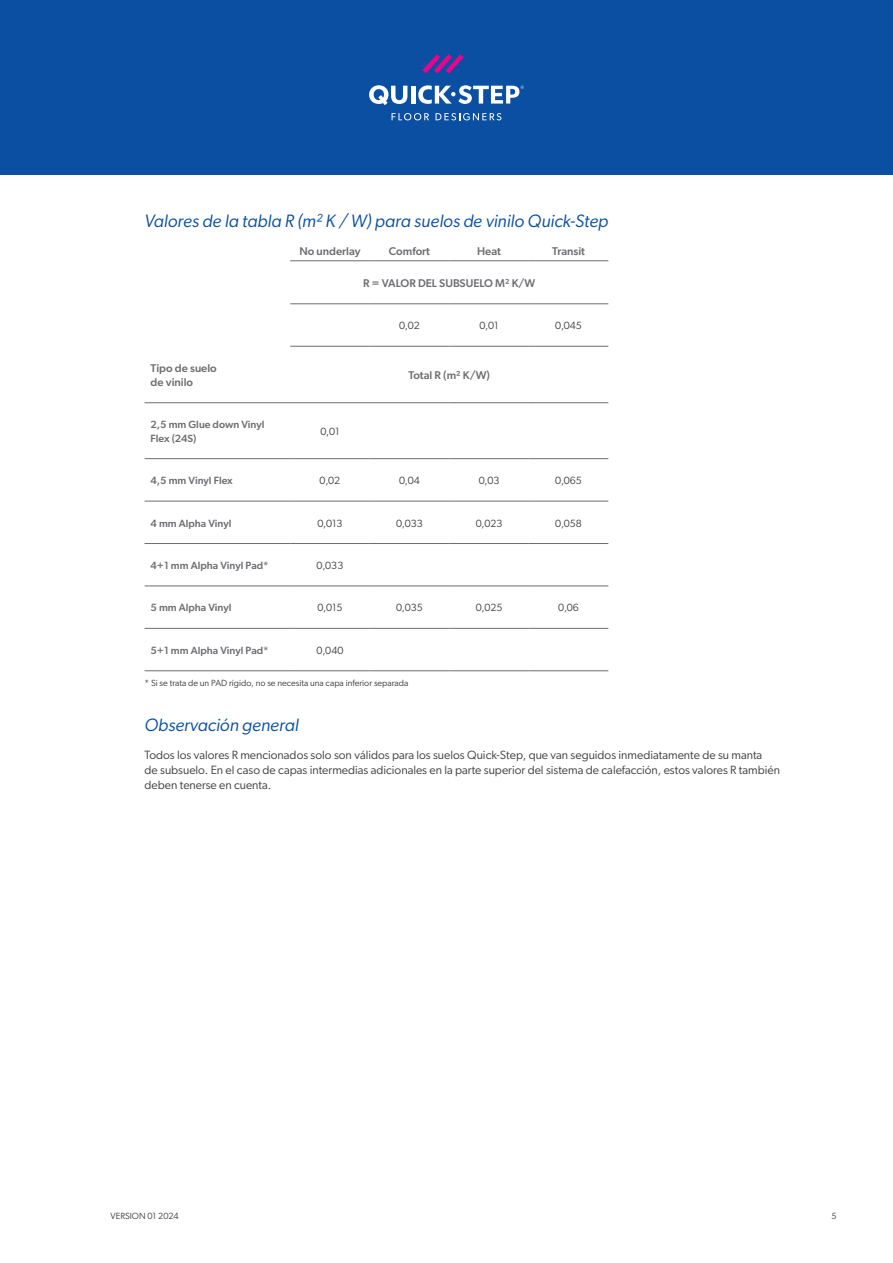
<style>
.page{position:relative;width:893px;height:1263px;background:#fff}
.page>*{position:absolute;margin:0;border:0;box-sizing:border-box;transform-origin:0 0}
.t1{font:italic 18px "Gibson";color:#0a4fa2}
.t2{font:12px/15px "Gibson";color:#3e3e3f}
.t3{font:500 11.25px/13.5px "Gibson";color:#6c6d70}
.t4{font:500 10.5px/13.5px "Gibson";color:#6c6d70}
.t5{font:10.5px "Gibson";color:#3e3e3f}
.t6{font:9px "Gibson";color:#3e3e3f}
</style>
<div class="page">
<div style="left:0;top:0;width:893px;height:174px;background:#0a4fa2"></div>
<svg style="left:392px;top:113px;width:37px;height:7px"></svg>
<svg style="left:436px;top:113px;width:65px;height:7px"></svg>
<svg style="left:422px;top:54px;width:42px;height:19px"></svg>
<svg style="left:369px;top:85px;width:38px;height:20px"></svg>
<hr style="left:411px;top:86px;width:4px;height:18px;background:#fff">
<svg style="left:418px;top:85px;width:106px;height:19px"></svg>
<hr style="left:290px;top:260px;width:80px;height:1px;background:#6c6d70">
<hr style="left:370px;top:260px;width:79px;height:1px;background:#6c6d70">
<hr style="left:449px;top:260px;width:80px;height:1px;background:#6c6d70">
<hr style="left:529px;top:260px;width:79px;height:1px;background:#6c6d70">
<hr style="left:290px;top:346px;width:80px;height:1px;background:#6c6d70">
<hr style="left:370px;top:346px;width:79px;height:1px;background:#6c6d70">
<hr style="left:449px;top:346px;width:80px;height:1px;background:#6c6d70">
<hr style="left:529px;top:346px;width:79px;height:1px;background:#6c6d70">
<hr style="left:145px;top:458px;width:145px;height:1px;background:#6c6d70">
<hr style="left:290px;top:458px;width:80px;height:1px;background:#6c6d70">
<hr style="left:370px;top:458px;width:79px;height:1px;background:#6c6d70">
<hr style="left:449px;top:458px;width:80px;height:1px;background:#6c6d70">
<hr style="left:529px;top:458px;width:79px;height:1px;background:#6c6d70">
<hr style="left:145px;top:501px;width:145px;height:1px;background:#6c6d70">
<hr style="left:290px;top:501px;width:80px;height:1px;background:#6c6d70">
<hr style="left:370px;top:501px;width:79px;height:1px;background:#6c6d70">
<hr style="left:449px;top:501px;width:80px;height:1px;background:#6c6d70">
<hr style="left:529px;top:501px;width:79px;height:1px;background:#6c6d70">
<hr style="left:145px;top:543px;width:145px;height:1px;background:#6c6d70">
<hr style="left:290px;top:543px;width:80px;height:1px;background:#6c6d70">
<hr style="left:370px;top:543px;width:79px;height:1px;background:#6c6d70">
<hr style="left:449px;top:543px;width:80px;height:1px;background:#6c6d70">
<hr style="left:529px;top:543px;width:79px;height:1px;background:#6c6d70">
<hr style="left:145px;top:586px;width:145px;height:1px;background:#6c6d70">
<hr style="left:290px;top:586px;width:80px;height:1px;background:#6c6d70">
<hr style="left:370px;top:586px;width:79px;height:1px;background:#6c6d70">
<hr style="left:449px;top:586px;width:80px;height:1px;background:#6c6d70">
<hr style="left:529px;top:586px;width:79px;height:1px;background:#6c6d70">
<hr style="left:145px;top:628px;width:145px;height:1px;background:#6c6d70">
<hr style="left:290px;top:628px;width:80px;height:1px;background:#6c6d70">
<hr style="left:370px;top:628px;width:79px;height:1px;background:#6c6d70">
<hr style="left:449px;top:628px;width:80px;height:1px;background:#6c6d70">
<hr style="left:529px;top:628px;width:79px;height:1px;background:#6c6d70">
<hr style="left:145px;top:670px;width:145px;height:1px;background:#6c6d70">
<hr style="left:290px;top:670px;width:80px;height:1px;background:#6c6d70">
<hr style="left:370px;top:670px;width:79px;height:1px;background:#6c6d70">
<hr style="left:449px;top:670px;width:80px;height:1px;background:#6c6d70">
<hr style="left:529px;top:670px;width:79px;height:1px;background:#6c6d70">
<hr style="left:145px;top:402px;width:145px;height:1px;background:#6c6d70">
<hr style="left:290px;top:304px;width:80px;height:1px;background:#6c6d70">
<hr style="left:370px;top:304px;width:79px;height:1px;background:#6c6d70">
<hr style="left:449px;top:304px;width:80px;height:1px;background:#6c6d70">
<hr style="left:529px;top:304px;width:79px;height:1px;background:#6c6d70">
<hr style="left:290px;top:402px;width:80px;height:1px;background:#6c6d70">
<hr style="left:370px;top:402px;width:79px;height:1px;background:#6c6d70">
<hr style="left:449px;top:402px;width:80px;height:1px;background:#6c6d70">
<hr style="left:529px;top:402px;width:79px;height:1px;background:#6c6d70">
<h1 class="t1" style="left:145px;top:210px;width:465px">Valores de la tabla R (m² K / W) para suelos de vinilo Quick-Step</h1>
<p class="t3" style="left:299px;top:244px;width:63px">No underlay</p>
<p class="t3" style="left:389px;top:244px;width:43px">Comfort</p>
<p class="t3" style="left:477px;top:244px;width:25px">Heat</p>
<p class="t3" style="left:552px;top:244px;width:34px">Transit</p>
<p class="t3" style="left:363px;top:276px;width:174px">R = VALOR DEL SUBSUELO M² K/W</p>
<p class="t5" style="left:399px;top:319px;width:22px">0,02</p>
<p class="t5" style="left:479px;top:319px;width:21px">0,01</p>
<p class="t5" style="left:555px;top:319px;width:28px">0,045</p>
<p class="t3" style="left:151px;top:361px;width:68px">Tipo de suelo de vinilo</p>
<p class="t3" style="left:409px;top:368px;width:83px">Total R (m² K/W)</p>
<p class="t4" style="left:151px;top:418px;width:115px">2,5 mm Glue down Vinyl<br>Flex (24S)</p>
<p class="t5" style="left:320px;top:425px;width:21px">0,01</p>
<p class="t4" style="left:151px;top:473px;width:84px">4,5 mm Vinyl Flex</p>
<p class="t5" style="left:320px;top:474px;width:22px">0,02</p>
<p class="t5" style="left:399px;top:474px;width:22px">0,04</p>
<p class="t5" style="left:479px;top:474px;width:22px">0,03</p>
<p class="t5" style="left:555px;top:474px;width:28px">0,065</p>
<p class="t4" style="left:151px;top:516px;width:82px">4 mm Alpha Vinyl</p>
<p class="t5" style="left:317px;top:516px;width:27px">0,013</p>
<p class="t5" style="left:396px;top:516px;width:28px">0,033</p>
<p class="t5" style="left:476px;top:516px;width:28px">0,023</p>
<p class="t5" style="left:555px;top:516px;width:28px">0,058</p>
<p class="t4" style="left:151px;top:558px;width:120px">4+1 mm Alpha Vinyl Pad*</p>
<p class="t5" style="left:317px;top:559px;width:28px">0,033</p>
<p class="t4" style="left:151px;top:601px;width:82px">5 mm Alpha Vinyl</p>
<p class="t5" style="left:317px;top:601px;width:27px">0,015</p>
<p class="t5" style="left:396px;top:601px;width:28px">0,035</p>
<p class="t5" style="left:476px;top:601px;width:28px">0,025</p>
<p class="t5" style="left:558px;top:601px;width:22px">0,06</p>
<p class="t4" style="left:151px;top:643px;width:120px">5+1 mm Alpha Vinyl Pad*</p>
<p class="t5" style="left:317px;top:644px;width:28px">0,040</p>
<p class="t6" style="left:145px;top:677px;width:265px">* Si se trata de un PAD rígido, no se necesita una capa inferior separada</p>
<h1 class="t1" style="left:145px;top:714px;width:156px">Observación general</h1>
<p class="t2" style="left:145px;top:747px;width:637px">Todos los valores R mencionados solo son válidos para los suelos Quick-Step, que van seguidos inmediatamente de su manta<br>de subsuelo. En el caso de capas intermedias adicionales en la parte superior del sistema de calefacción, estos valores R también deben tenerse en cuenta.</p>
<p class="t6" style="left:111px;top:1210px;width:70px">VERSION 01 2024</p>
<p class="t6" style="left:831px;top:1210px;width:7px">5</p>
</div>
